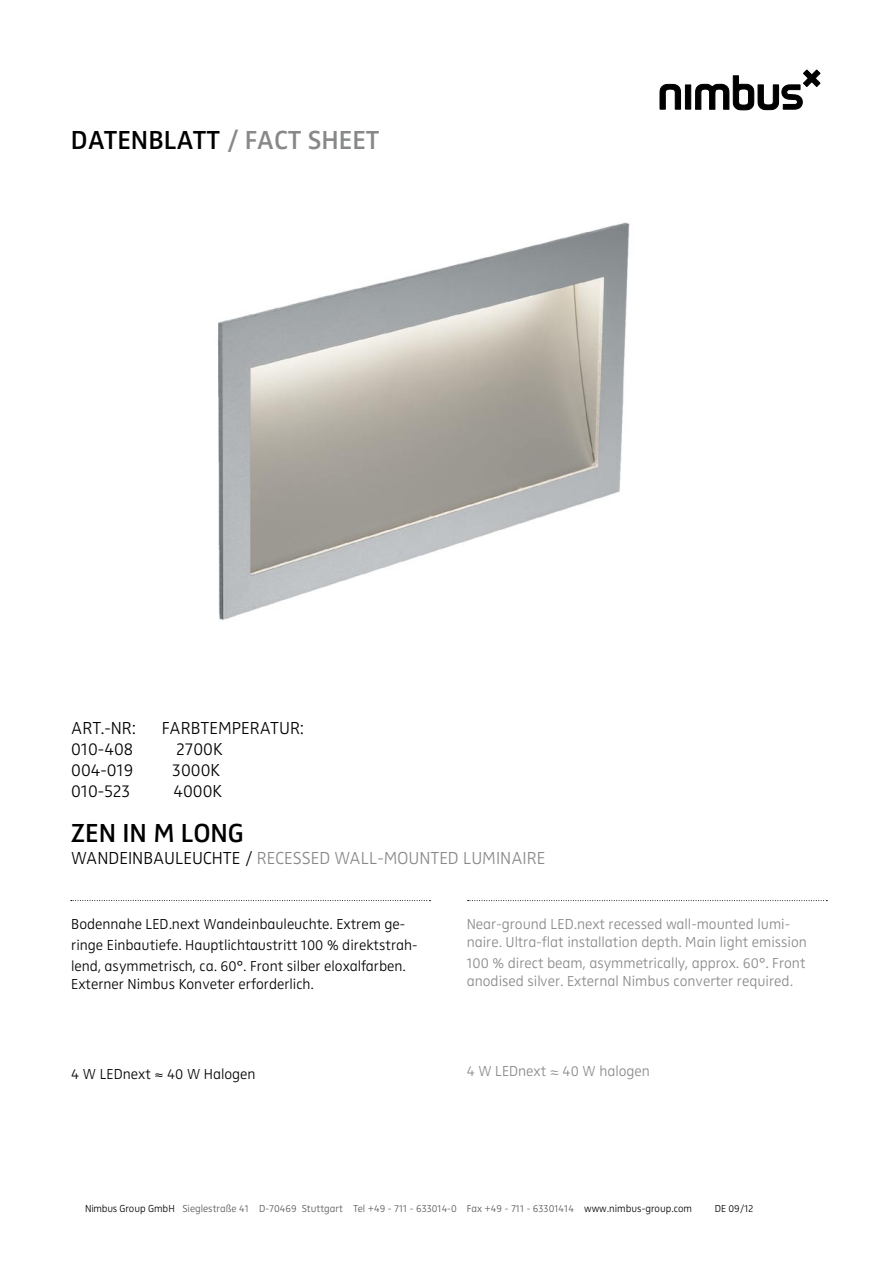
<style>
.page{position:relative;width:893px;height:1263px;background:#fff}
.page>*{position:absolute;margin:0;border:0;box-sizing:border-box;transform-origin:0 0}
.t1{font:27px "Zwo Semi Bold LF Plain Alt";color:#000}
.t2{font:18px "Zwo Light LF Plain Alt";color:#000}
.t3{font:18px "Zwo Light LF Plain Alt";color:#878889}
.t4{font:15px/18px "Zwo Light LF Plain Alt";color:#878889}
.t5{font:15px/21px "Zwo Light LF Plain Alt";color:#000}
.t6{font:10.5px "Zwo Light LF Plain Alt";color:#58585a}
.t7{font:10.5px "Zwo Light LF Plain Alt";color:#000}
.s1{color:#878889}
.s2{color:#000}
</style>
<div class="page">
<svg style="left:660px;top:70px;width:160px;height:40px"></svg>
<svg style="left:71px;top:900px;width:359px;height:1px"></svg>
<svg style="left:468px;top:900px;width:359px;height:1px"></svg>
<img style="left:218px;top:222px;width:412px;height:398px">
<h1 class="t1" style="left:71px;top:123px;width:310px">DATENBLATT <span class="s1">/ FACT SHEET</span></h1>
<p class="t2" style="left:71px;top:717px;width:66px">ART.-NR:</p>
<p class="t2" style="left:162px;top:717px;width:144px">FARBTEMPERATUR:</p>
<p class="t2" style="left:71px;top:738px;width:63px">010-408</p>
<p class="t2" style="left:176px;top:738px;width:48px">2700K</p>
<p class="t2" style="left:71px;top:759px;width:64px">004-019</p>
<p class="t2" style="left:172px;top:759px;width:49px">3000K</p>
<p class="t2" style="left:71px;top:780px;width:61px">010-523</p>
<p class="t2" style="left:173px;top:780px;width:50px">4000K</p>
<h1 class="t1" style="left:71px;top:817px;width:174px">ZEN IN M LONG</h1>
<p class="t3" style="left:71px;top:847px;width:476px"><span class="s2">WANDEINBAULEUCHTE /</span> RECESSED WALL-MOUNTED LUMINAIRE</p>
<p class="t5" style="left:71px;top:914px;width:348px">Bodennahe LED.next Wandeinbauleuchte. Extrem ge&shy;ringe Einbautiefe. Hauptlichtaustritt 100 % direktstrah&shy;lend, asymmetrisch, ca. 60°. Front silber eloxalfarben.</p>
<p class="t5" style="left:71px;top:974px;width:244px">Externer Nimbus Konveter erforderlich.</p>
<p class="t4" style="left:467px;top:915px;width:342px">Near-ground LED.next recessed wall-mounted lumi&shy;naire. Ultra-flat installation depth. Main light emission</p>
<p class="t4" style="left:467px;top:954px;width:340px">100 % direct beam, asymmetrically, approx. 60°. Front anodised silver. External Nimbus converter required.</p>
<p class="t5" style="left:71px;top:1064px;width:186px">4 W LEDnext ~ 40 W Halogen</p>
<p class="t5" style="left:155px;top:1066px;width:11px">~</p>
<p class="t4" style="left:467px;top:1062px;width:185px">4 W LEDnext ~ 40 W halogen</p>
<p class="t4" style="left:550px;top:1064px;width:11px">~</p>
<p class="t6" style="left:85px;top:1203px;width:608px"><span class="s2">Nimbus Group GmbH</span> Sieglestraße 41 D-70469 Stuttgart Tel +49 - 711 - 633014-0 Fax +49 - 711 - 63301414 <span class="s2">www.nimbus-group.com</span></p>
<p class="t7" style="left:715px;top:1203px;width:40px">DE 09/12</p>
</div>
